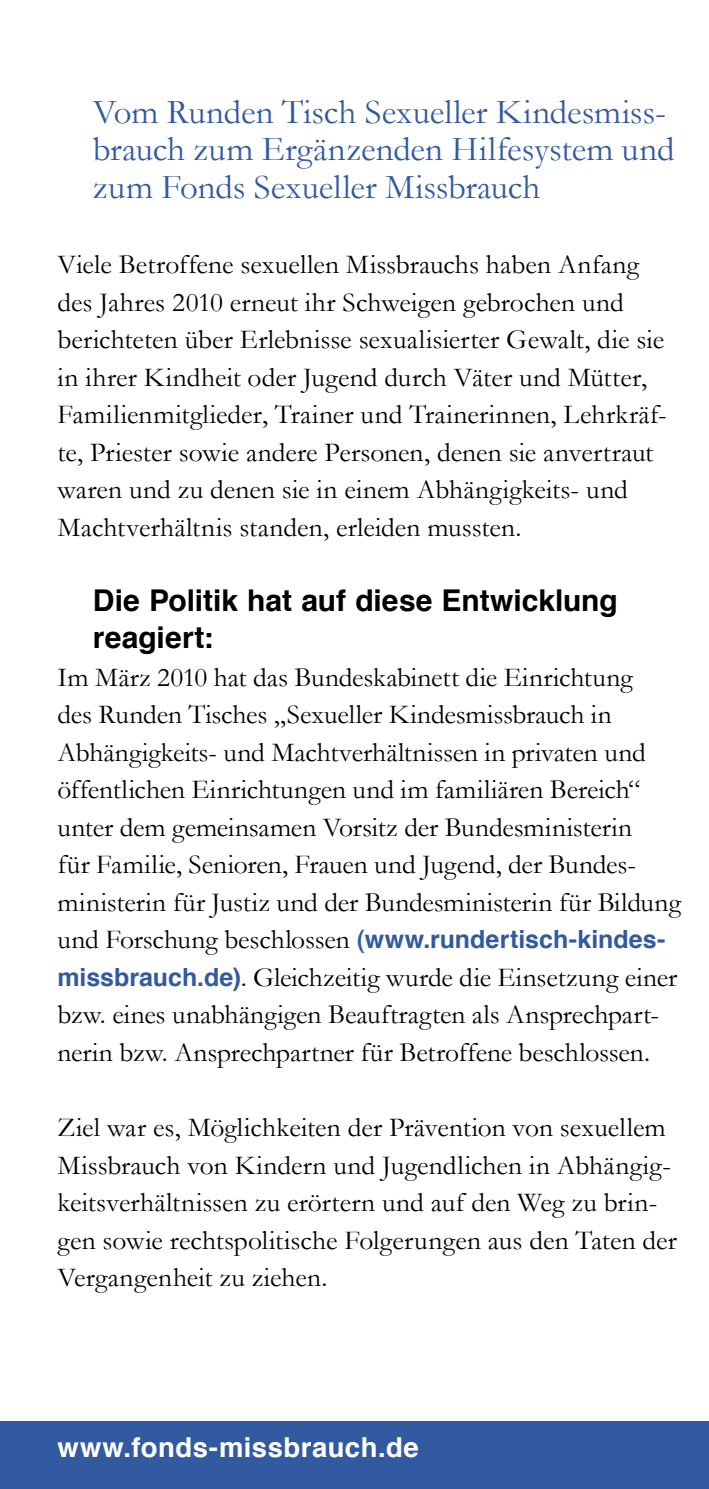
<style>
.page{position:relative;width:709px;height:1489px;background:#fff}
.page>*{position:absolute;margin:0;border:0;box-sizing:border-box;transform-origin:0 0}
.t1{font:35px/37.5px "Garamond";color:#325aa0}
.t2{font:700 30px/37.5px "Helvetica";color:#000}
.t3{font:27.5px/37.5px "Garamond";color:#000}
.t4{font:700 27.5px "Helvetica";letter-spacing:.02em;color:#fff}
.t5{font:700 25px "Helvetica";color:#325aa0}
.s1{font-family:"Garamond";font-weight:400;font-size:27.5px;color:#000}
.s2{font-family:"Helvetica";font-weight:700;font-size:25px;color:#325aa0}
</style>
<div class="page">
<div style="left:0;top:1421px;width:709px;height:67px;background:#325aa0"></div>
<h2 class="t1" style="left:93px;top:93px;width:583px">Vom Runden Tisch Sexueller Kindesmiss&shy;brauch zum Ergänzenden Hilfesystem und zum Fonds Sexueller Missbrauch</h2>
<p class="t3" style="left:57px;top:245px;width:611px">Viele Betroffene sexuellen Missbrauchs haben Anfang des Jahres 2010 erneut ihr Schweigen gebrochen und berichteten über Erlebnisse sexualisierter Gewalt, die sie in ihrer Kindheit oder Jugend durch Väter und Mütter, Familienmitglieder, Trainer und Trainerinnen, Lehrkräf&shy;te, Priester sowie andere Personen, denen sie anvertraut waren und zu denen sie in einem Abhängigkeits- und Machtverhältnis standen, erleiden mussten.</p>
<h3 class="t2" style="left:93px;top:581px;width:526px">Die Politik hat auf diese Entwicklung reagiert:</h3>
<p class="t3" style="left:57px;top:658px;width:625px">Im März 2010 hat das Bundeskabinett die Einrichtung<br>des Runden Tisches „Sexueller Kindesmissbrauch in Abhängigkeits- und Machtverhältnissen in privaten und öffentlichen Einrichtungen und im familiären Bereich“ unter dem gemeinsamen Vorsitz der Bundesministerin<br>für Familie, Senioren, Frauen und Jugend, der Bundes&shy;ministerin für Justiz und der Bundesministerin für Bildung</p>
<p class="t5" style="left:57px;top:919px;width:609px"><span class="s1">und Forschung beschlossen</span> (www.rundertisch-kindes-</p>
<p class="t3" style="left:57px;top:958px;width:621px"><span class="s2">missbrauch.de)</span>. Gleichzeitig wurde die Einsetzung einer bzw. eines unabhängigen Beauftragten als Ansprechpart&shy;nerin bzw. Ansprechpartner für Betroffene beschlossen.</p>
<p class="t3" style="left:57px;top:1108px;width:621px">Ziel war es, Möglichkeiten der Prävention von sexuellem Missbrauch von Kindern und Jugendlichen in Abhängig&shy;keitsverhältnissen zu erörtern und auf den Weg zu brin&shy;gen sowie rechtspolitische Folgerungen aus den Taten der Vergangenheit zu ziehen.</p>
<p class="t4" style="left:57px;top:1424px;width:363px">www.fonds-missbrauch.de</p>
</div>
